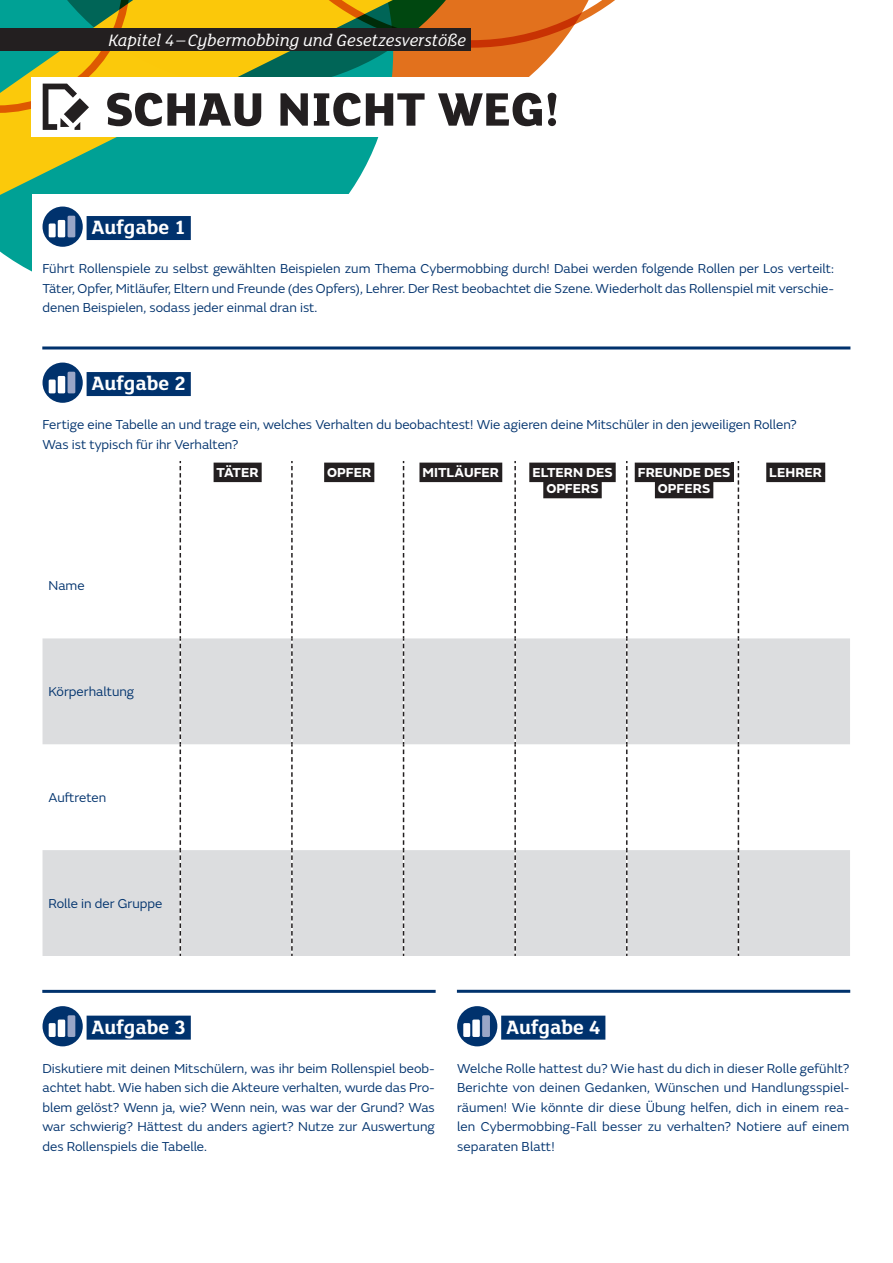
<style>
.page{position:relative;width:893px;height:1263px;background:#fff}
.page>*{position:absolute;margin:0;border:0;box-sizing:border-box;transform-origin:0 0}
.t1{font:800 51px "FS Lola";color:#231f20}
.t2{font:700 21px "FS Lola";color:#fff}
.t3{font:italic 18px "FS Lola";color:#fff}
.t4{font:13.5px/19.5px "FS Emeric";color:#00326d;text-align:justify}
.t5{font:700 13.5px/16.2px "FS Emeric";color:#fff;text-align:center}
</style>
<div class="page">
<svg style="left:0;top:212px;width:32px;height:60px;fill:#00a195"></svg>
<svg style="left:0;top:130px;width:379px;height:82px;background:#34ac84"></svg>
<div style="left:32px;top:77px;width:774px;height:59px;background:#fff"></div>
<svg style="left:0;top:0;width:615px;height:130px"></svg>
<div style="left:32px;top:194px;width:813px;height:147px;background:#fff"></div>
<div style="left:87px;top:216px;width:104px;height:24px;background:#00326d"></div>
<svg style="left:43px;top:207px;width:40px;height:40px"></svg>
<div style="left:49px;top:223px;width:7px;height:14px;background:#fff;border-radius:2px"></div>
<div style="left:58px;top:220px;width:7px;height:17px;background:#fff;border-radius:2px"></div>
<div style="left:68px;top:216px;width:7px;height:21px;background:#99a6c7"></div>
<div style="left:87px;top:372px;width:104px;height:24px;background:#00326d"></div>
<svg style="left:43px;top:363px;width:40px;height:40px"></svg>
<div style="left:49px;top:379px;width:7px;height:14px;background:#fff;border-radius:2px"></div>
<div style="left:58px;top:376px;width:7px;height:17px;background:#fff;border-radius:2px"></div>
<div style="left:68px;top:372px;width:7px;height:21px;background:#99a6c7"></div>
<svg style="left:43px;top:638px;width:807px;height:318px;fill:#dcdddf"></svg>
<svg style="left:180px;top:461px;width:1px;height:495px"></svg>
<svg style="left:291px;top:461px;width:2px;height:495px"></svg>
<svg style="left:403px;top:461px;width:1px;height:495px"></svg>
<svg style="left:514px;top:461px;width:2px;height:495px"></svg>
<svg style="left:626px;top:461px;width:1px;height:495px"></svg>
<div style="left:214px;top:463px;width:48px;height:19px;background:#231f20"></div>
<div style="left:324px;top:463px;width:50px;height:19px;background:#231f20"></div>
<div style="left:419px;top:463px;width:83px;height:19px;background:#231f20"></div>
<div style="left:529px;top:463px;width:87px;height:19px;background:#231f20"></div>
<div style="left:543px;top:479px;width:59px;height:19px;background:#231f20"></div>
<div style="left:635px;top:463px;width:96px;height:19px;background:#231f20"></div>
<div style="left:655px;top:479px;width:58px;height:19px;background:#231f20"></div>
<div style="left:766px;top:463px;width:59px;height:19px;background:#231f20"></div>
<hr style="left:42px;top:346px;width:808px;height:3px;background:#00326d">
<div style="left:87px;top:1016px;width:104px;height:24px;background:#00326d"></div>
<div style="left:43px;top:1006px;width:40px;height:40px;background:#00326d;border-radius:50%"></div>
<div style="left:49px;top:1023px;width:7px;height:14px;background:#fff;border-radius:2px"></div>
<div style="left:58px;top:1019px;width:7px;height:18px;background:#fff;border-radius:2px"></div>
<div style="left:68px;top:1015px;width:7px;height:22px;background:#99a6c7"></div>
<div style="left:501px;top:1016px;width:104px;height:24px;background:#00326d"></div>
<div style="left:457px;top:1006px;width:40px;height:40px;background:#00326d;border-radius:50%"></div>
<div style="left:463px;top:1023px;width:7px;height:14px;background:#fff;border-radius:2px"></div>
<div style="left:472px;top:1019px;width:8px;height:18px;background:#fff;border-radius:2px"></div>
<div style="left:482px;top:1015px;width:8px;height:22px;background:#99a6c7"></div>
<hr style="left:42px;top:990px;width:394px;height:3px;background:#00326d">
<hr style="left:457px;top:990px;width:393px;height:3px;background:#00326d">
<svg style="left:731px;top:461px;width:8px;height:495px"></svg>
<div style="left:0;top:28px;width:470px;height:22px;background:#231f20"></div>
<h3 class="t3" style="left:108px;top:28px;width:359px">Kapitel 4–Cybermobbing und Gesetzesverstöße</h3>
<h1 class="t1" style="left:105px;top:74px;width:457px">SCHAU NICHT WEG!</h1>
<h2 class="t2" style="left:91px;top:213px;width:96px">Aufgabe 1</h2>
<p class="t4" style="left:43px;top:258px;width:793px">Führt Rollenspiele zu selbst gewählten Beispielen zum Thema Cybermobbing durch! Dabei werden folgende Rollen per Los verteilt:<br>Täter, Opfer, Mitläufer, Eltern und Freunde (des Opfers), Lehrer. Der Rest beobachtet die Szene. Wiederholt das Rollenspiel mit verschie&shy;denen Beispielen, sodass jeder einmal dran ist.</p>
<h2 class="t2" style="left:91px;top:369px;width:96px">Aufgabe 2</h2>
<p class="t4" style="left:43px;top:414px;width:756px">Fertige eine Tabelle an und trage ein, welches Verhalten du beobachtest! Wie agieren deine Mitschüler in den jeweiligen Rollen?<br>Was ist typisch für ihr Verhalten?</p>
<p class="t5" style="left:217px;top:463px;width:43px">TÄTER</p>
<p class="t5" style="left:327px;top:463px;width:46px">OPFER</p>
<p class="t5" style="left:423px;top:463px;width:78px">MITLÄUFER</p>
<p class="t5" style="left:532px;top:463px;width:82px">ELTERN DES<br>OPFERS</p>
<p class="t5" style="left:638px;top:463px;width:94px">FREUNDE DES<br>OPFERS</p>
<p class="t5" style="left:769px;top:463px;width:54px">LEHRER</p>
<p class="t4" style="left:49px;top:575px;width:38px">Name</p>
<p class="t4" style="left:49px;top:681px;width:87px">Körperhaltung</p>
<p class="t4" style="left:49px;top:787px;width:59px">Auftreten</p>
<p class="t4" style="left:49px;top:893px;width:115px">Rolle in der Gruppe</p>
<h2 class="t2" style="left:91px;top:1012px;width:96px">Aufgabe 3</h2>
<p class="t4" style="left:43px;top:1058px;width:394px">Diskutiere mit deinen Mitschülern, was ihr beim Rollenspiel beob&shy;achtet habt. Wie haben sich die Akteure verhalten, wurde das Pro&shy;blem gelöst? Wenn ja, wie? Wenn nein, was war der Grund? Was war schwierig? Hättest du anders agiert? Nutze zur Auswertung des Rollenspiels die Tabelle.</p>
<h2 class="t2" style="left:506px;top:1012px;width:96px">Aufgabe 4</h2>
<p class="t4" style="left:457px;top:1058px;width:394px">Welche Rolle hattest du? Wie hast du dich in dieser Rolle gefühlt?<br>Berichte von deinen Gedanken, Wünschen und Handlungsspiel&shy;räumen! Wie könnte dir diese Übung helfen, dich in einem rea&shy;len Cybermobbing-Fall besser zu verhalten? Notiere auf einem separaten Blatt!</p>
</div>
